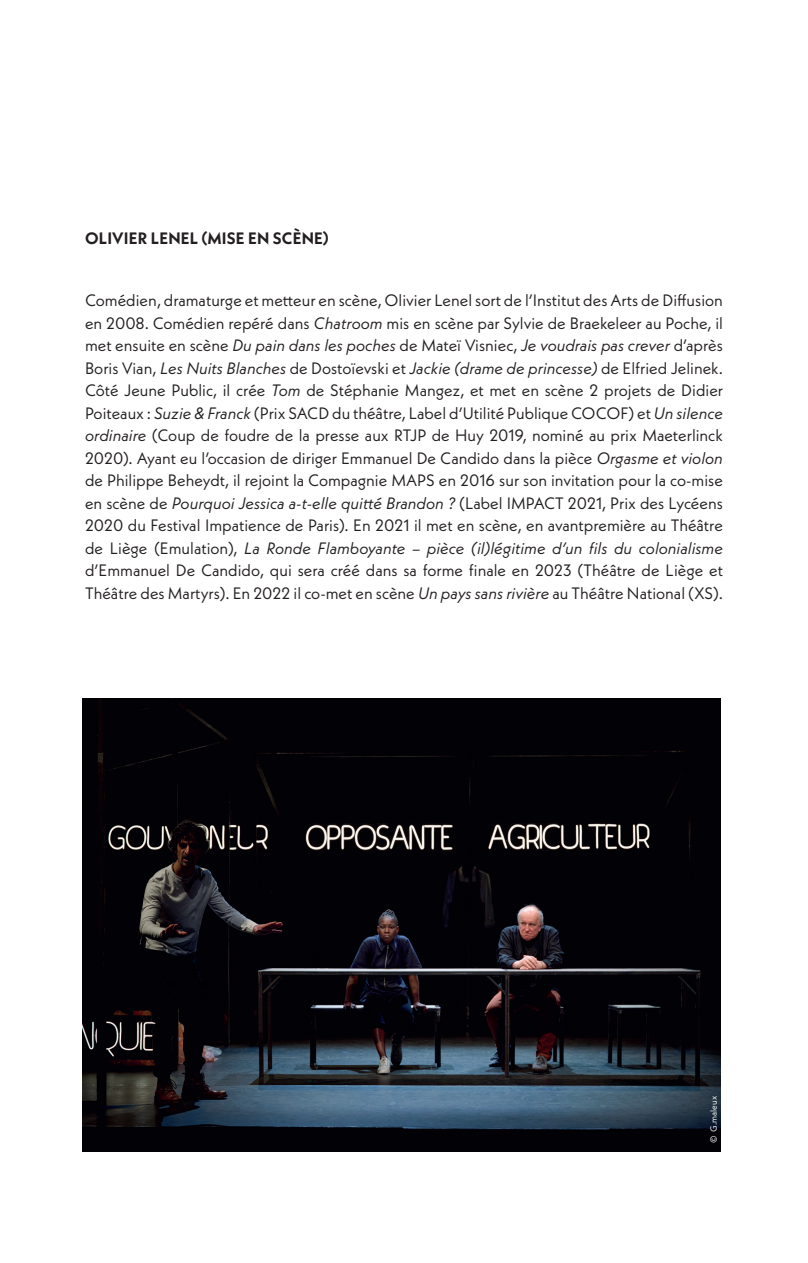
<style>
.page{position:relative;width:808px;height:1263px;background:#fff}
.page>*{position:absolute;margin:0;border:0;box-sizing:border-box;transform-origin:0 0}
.t1{font:16.5px/22.5px "Neue Kabel";color:#231f20;text-align:justify}
.t2{font:700 16.5px "Neue Kabel";letter-spacing:.01em;color:#231f20}
.t3{font:9px "Neue Kabel";color:#fff}
.s1{font-style:italic}
</style>
<div class="page">
<img style="left:83px;top:699px;width:638px;height:452px">
<p class="t2" style="left:85px;top:228px;width:245px">OLIVIER LENEL (MISE EN SCÈNE)</p>
<p class="t1" style="left:85px;top:289px;width:640px">Comédien, dramaturge et metteur en scène, Olivier Lenel sort de l’Institut des Arts de Diffusion en 2008. Comédien repéré dans <span class="s1">Chatroom</span> mis en scène par Sylvie de Braekeleer au Poche, il met ensuite en scène <span class="s1">Du pain dans les poches</span> de Mateï Visniec, <span class="s1">Je voudrais pas crever</span> d’après Boris Vian, <span class="s1">Les Nuits Blanches</span> de Dostoïevski et <span class="s1">Jackie (drame de princesse)</span> de Elfried Jelinek.<br>Côté Jeune Public, il crée <span class="s1">Tom</span> de Stéphanie Mangez, et met en scène 2 projets de Didier Poiteaux : <span class="s1">Suzie &amp; Franck</span> (Prix SACD du théâtre, Label d’Utilité Publique COCOF) et <span class="s1">Un silence ordinaire</span> (Coup de foudre de la presse aux RTJP de Huy 2019, nominé au prix Maeterlinck 2020). Ayant eu l’occasion de diriger Emmanuel De Candido dans la pièce <span class="s1">Orgasme et violon </span>de Philippe Beheydt, il rejoint la Compagnie MAPS en 2016 sur son invitation pour la co-mise en scène de <span class="s1">Pourquoi Jessica a-t-elle quitté Brandon ?</span> (Label IMPACT 2021, Prix des Lycéens 2020 du Festival Impatience de Paris). En 2021 il met en scène, en avantpremière au Théâtre de Liège (Emulation), <span class="s1">La Ronde Flamboyante – pièce (il)légitime d’un fils du colonialisme </span>d’Emmanuel De Candido, qui sera créé dans sa forme finale en 2023 (Théâtre de Liège et Théâtre des Martyrs). En 2022 il co-met en scène <span class="s1">Un pays sans rivière</span> au Théâtre National (XS).</p>
<p class="t3" style="left:708px;top:1143px;width:49px;rotate:-90deg">© G.maleux</p>
</div>
